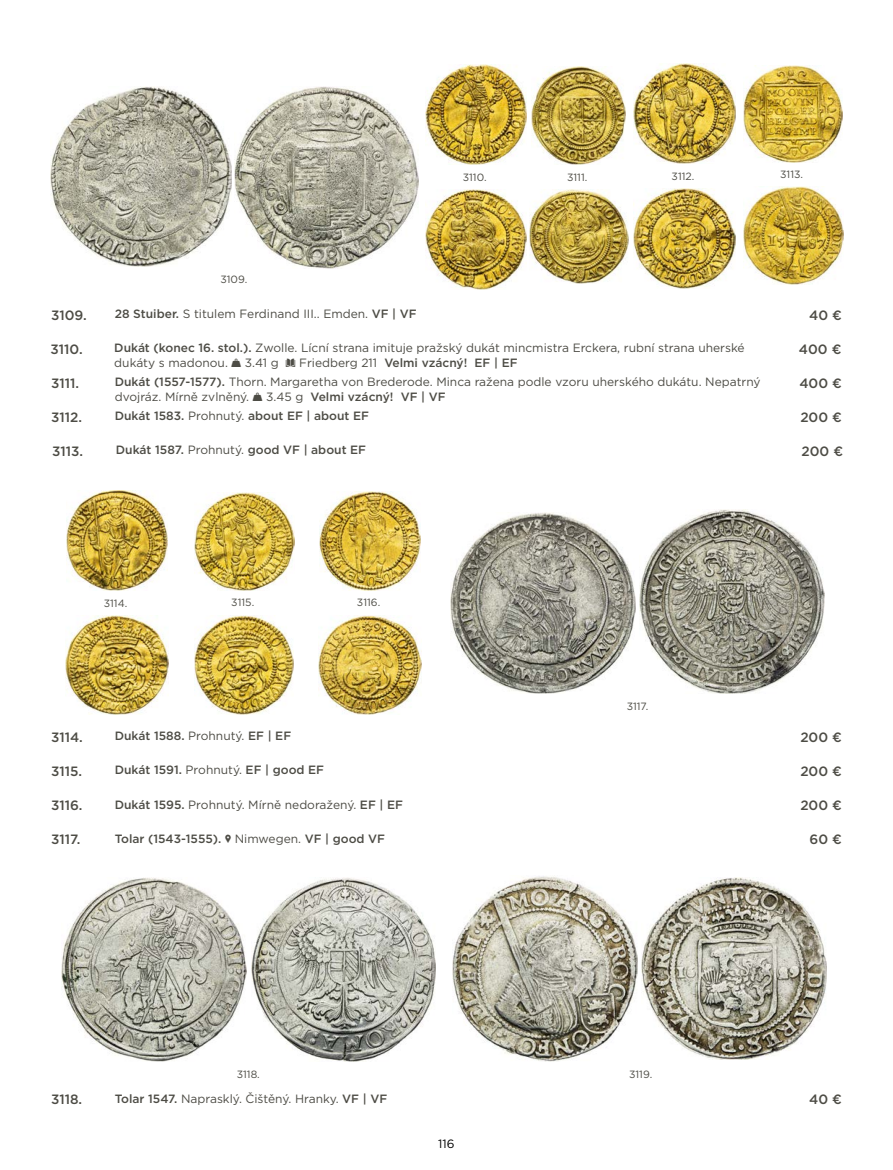
<style>
.page{position:relative;width:893px;height:1170px;background:#fff}
.page>*{position:absolute;margin:0;border:0;box-sizing:border-box;transform-origin:0 0}
.t1{font:500 13.5px "Gotham";color:#4d4c45}
.t2{font:12px/14.4px "Gotham";color:#4d4c45}
.t3{font:500 12px "Gotham";color:#4d4c45}
.t4{font:12px "Gotham";color:#000}
.t5{font:10.5px "Gotham";color:#4d4c45}
.s1{font-weight:500}
.s2{font-weight:400}
</style>
<div class="page">
<img style="left:51px;top:86px;width:180px;height:181px">
<img style="left:234px;top:86px;width:184px;height:183px">
<img style="left:425px;top:65px;width:102px;height:100px">
<img style="left:425px;top:189px;width:102px;height:101px">
<img style="left:532px;top:67px;width:94px;height:97px">
<img style="left:529px;top:189px;width:99px;height:94px">
<img style="left:634px;top:64px;width:101px;height:100px">
<img style="left:634px;top:189px;width:101px;height:100px">
<img style="left:744px;top:65px;width:98px;height:97px">
<img style="left:743px;top:187px;width:100px;height:97px">
<img style="left:67px;top:490px;width:100px;height:100px">
<img style="left:66px;top:615px;width:102px;height:99px">
<img style="left:194px;top:492px;width:100px;height:98px">
<img style="left:195px;top:615px;width:99px;height:99px">
<img style="left:319px;top:491px;width:102px;height:99px">
<img style="left:319px;top:615px;width:102px;height:99px">
<img style="left:450px;top:512px;width:186px;height:181px">
<img style="left:639px;top:509px;width:186px;height:184px">
<img style="left:61px;top:877px;width:186px;height:184px">
<img style="left:251px;top:878px;width:185px;height:183px">
<img style="left:452px;top:876px;width:185px;height:185px">
<img style="left:642px;top:877px;width:185px;height:182px">
<p class="t5" style="left:220px;top:273px;width:28px">3109.</p>
<p class="t5" style="left:463px;top:171px;width:25px">3110.</p>
<p class="t5" style="left:567px;top:170px;width:22px">3111.</p>
<p class="t5" style="left:672px;top:170px;width:24px">3112.</p>
<p class="t5" style="left:780px;top:168px;width:24px">3113.</p>
<p class="t1" style="left:51px;top:306px;width:37px">3109.</p>
<p class="t2" style="left:115px;top:307px;width:303px"><span class="s1">28 Stuiber.</span> S titulem Ferdinand III.. Emden. <span class="s1">VF | VF</span></p>
<p class="t1" style="left:809px;top:306px;width:34px">40 €</p>
<p class="t2" style="left:114px;top:341px;width:632px"><span class="s1">Dukát (konec 16. stol.).</span> Zwolle. Lícní strana imituje pražský dukát mincmistra Erckera, rubní strana uherské dukáty s madonou. Ḑ 3.41 g Ḋ Friedberg 211 <span class="s1">Velmi vzácný! EF | EF</span></p>
<p class="t1" style="left:51px;top:340px;width:34px">3110.</p>
<p class="t1" style="left:799px;top:340px;width:44px">400 €</p>
<p class="t2" style="left:115px;top:375px;width:647px"><span class="s1">Dukát (1557-1577).</span> Thorn. Margaretha von Brederode. Minca ražena podle vzoru uherského dukátu. Nepatrný dvojráz. Mírně zvlněný. Ḑ 3.45 g <span class="s1">Velmi vzácný! VF | VF</span></p>
<p class="t1" style="left:51px;top:374px;width:30px">3111.</p>
<p class="t1" style="left:799px;top:374px;width:44px">400 €</p>
<p class="t1" style="left:51px;top:408px;width:32px">3112.</p>
<p class="t3" style="left:115px;top:408px;width:256px">Dukát 1583. <span class="s2">Prohnutý.</span> about EF | about EF</p>
<p class="t1" style="left:800px;top:408px;width:43px">200 €</p>
<p class="t1" style="left:52px;top:442px;width:33px">3113.</p>
<p class="t3" style="left:116px;top:442px;width:252px">Dukát 1587. <span class="s2">Prohnutý.</span> good VF | about EF</p>
<p class="t1" style="left:801px;top:442px;width:43px">200 €</p>
<p class="t5" style="left:104px;top:596px;width:25px">3114.</p>
<p class="t5" style="left:231px;top:596px;width:24px">3115.</p>
<p class="t5" style="left:357px;top:596px;width:25px">3116.</p>
<p class="t5" style="left:627px;top:699px;width:23px">3117.</p>
<p class="t1" style="left:51px;top:728px;width:33px">3114.</p>
<p class="t3" style="left:115px;top:728px;width:178px">Dukát 1588. <span class="s2">Prohnutý.</span> EF | EF</p>
<p class="t1" style="left:800px;top:728px;width:43px">200 €</p>
<p class="t1" style="left:51px;top:762px;width:33px">3115.</p>
<p class="t3" style="left:115px;top:762px;width:211px">Dukát 1591. <span class="s2">Prohnutý.</span> EF | good EF</p>
<p class="t1" style="left:800px;top:762px;width:43px">200 €</p>
<p class="t1" style="left:51px;top:796px;width:33px">3116.</p>
<p class="t2" style="left:115px;top:797px;width:290px"><span class="s1">Dukát 1595.</span> Prohnutý. Mírně nedoražený. <span class="s1">EF | EF</span></p>
<p class="t1" style="left:800px;top:796px;width:43px">200 €</p>
<p class="t1" style="left:51px;top:830px;width:31px">3117.</p>
<p class="t3" style="left:115px;top:830px;width:272px">Tolar (1543-1555). <span class="s2">Ḍ Nimwegen.</span> VF | good VF</p>
<p class="t1" style="left:809px;top:830px;width:34px">60 €</p>
<p class="t5" style="left:237px;top:1067px;width:25px">3118.</p>
<p class="t5" style="left:629px;top:1067px;width:25px">3119.</p>
<p class="t1" style="left:51px;top:1090px;width:33px">3118.</p>
<p class="t2" style="left:115px;top:1091px;width:274px"><span class="s1">Tolar 1547.</span> Naprasklý. Čištěný. Hranky. <span class="s1">VF | VF</span></p>
<p class="t1" style="left:809px;top:1090px;width:34px">40 €</p>
<p class="t4" style="left:438px;top:1135px;width:18px">116</p>
</div>
